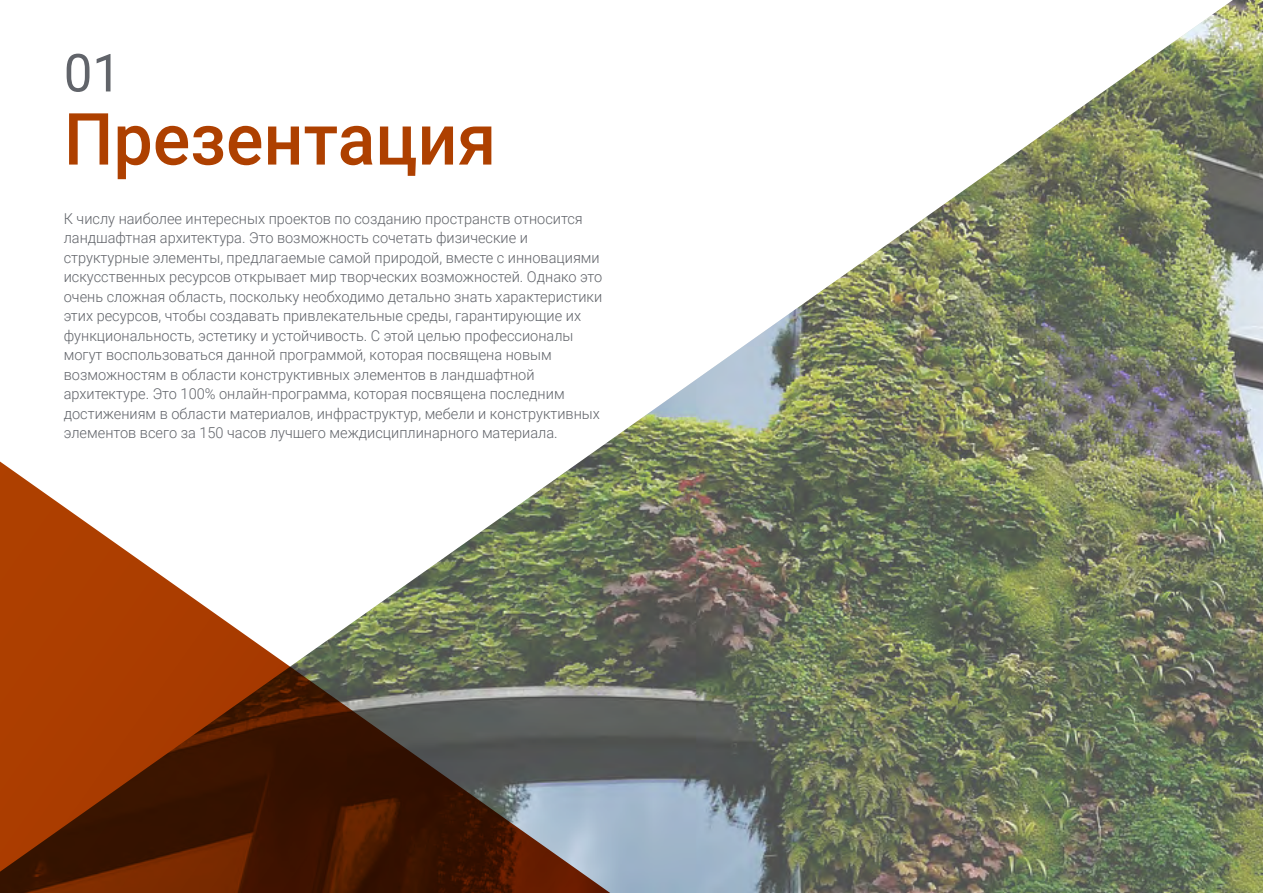
<style>
.page{position:relative;width:1263px;height:893px;background:#fff}
.page>*{position:absolute;margin:0;border:0;box-sizing:border-box;transform-origin:0 0}
.t1{font:500 72px "Roboto";color:#ae4000}
.t2{font:52.5px "Roboto";color:#61646a}
.t3{font:300 15px/19.5px "Roboto";color:#61646a}
</style>
<div class="page">
<img style="left:602px;top:0;width:661px;height:893px">
<svg style="left:0;top:446px;width:640px;height:447px"></svg>
<h2 class="t2" style="left:64px;top:36px;width:59px">01</h2>
<h1 class="t1" style="left:64px;top:89px;width:434px">Презентация</h1>
<p class="t3" style="left:64px;top:208px;width:540px">К числу наиболее интересных проектов по созданию пространств относится ландшафтная архитектура. Это возможность сочетать физические и структурные элементы, предлагаемые самой природой, вместе с инновациями искусственных ресурсов открывает мир творческих возможностей. Однако это очень сложная область, поскольку необходимо детально знать характеристики этих ресурсов, чтобы создавать привлекательные среды, гарантирующие их функциональность, эстетику и устойчивость. С этой целью профессионалы могут воспользоваться данной программой, которая посвящена новым возможностям в области конструктивных элементов в ландшафтной архитектуре. Это 100% онлайн-программа, которая посвящена последним достижениям в области материалов, инфраструктур, мебели и конструктивных элементов всего за 150 часов лучшего междисциплинарного материала.</p>
</div>
